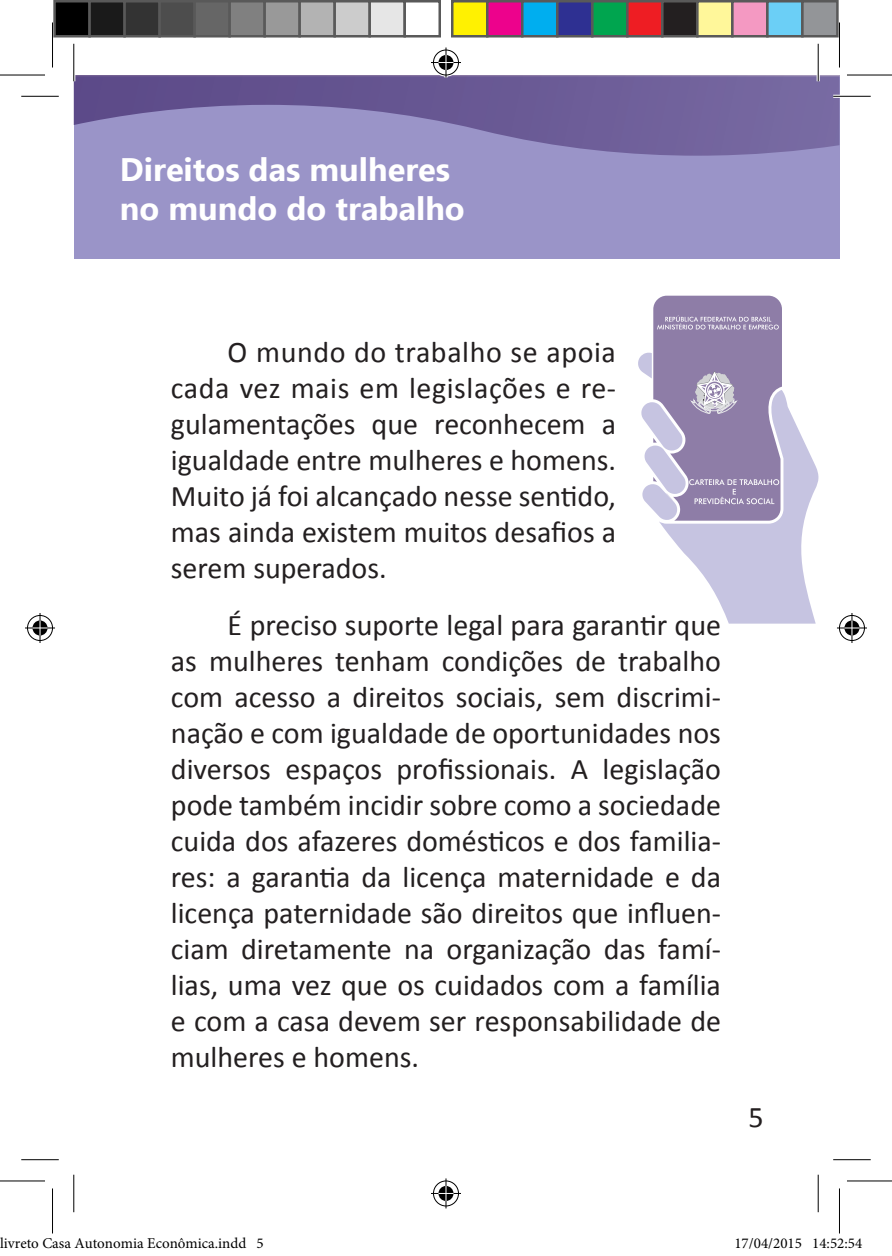
<style>
.page{position:relative;width:892px;height:1256px;background:#fff}
.page>*{position:absolute;margin:0;border:0;box-sizing:border-box;transform-origin:0 0}
.t1{font:700 32.5px/39px "Ebrima";color:#fff}
.t2{font:30px/36px "Calibri";color:#231f20;text-align:justify}
.t3{font:15px "Minion Pro";color:#000}
.t4{font:11px "Arial";color:#000}
</style>
<div class="page">
<div style="left:74px;top:76px;width:765px;height:182px;background:#9a94c8"></div>
<img style="left:74px;top:75px;width:765px;height:81px">
<svg style="left:638px;top:296px;width:180px;height:328px"></svg>
<hr style="left:833px;top:95px;width:37px;height:3px;background:#fff">
<hr style="left:72px;top:44px;width:3px;height:37px;background:#fff">
<hr style="left:816px;top:44px;width:3px;height:37px;background:#fff">
<hr style="left:21px;top:96px;width:38px;height:1px;background:#000">
<hr style="left:833px;top:96px;width:37px;height:1px;background:#000">
<hr style="left:21px;top:1159px;width:38px;height:1px;background:#000">
<hr style="left:833px;top:1159px;width:37px;height:1px;background:#000">
<hr style="left:73px;top:44px;width:1px;height:37px;background:#000">
<hr style="left:73px;top:1174px;width:1px;height:38px;background:#000">
<hr style="left:817px;top:44px;width:1px;height:37px;background:#000">
<hr style="left:817px;top:1174px;width:1px;height:38px;background:#000">
<svg style="left:0;top:74px;width:45px;height:1px"></svg>
<svg style="left:847px;top:74px;width:45px;height:1px"></svg>
<hr style="left:0;top:75px;width:45px;height:1px;background:#000">
<hr style="left:847px;top:75px;width:45px;height:1px;background:#000">
<hr style="left:0;top:1180px;width:45px;height:1px;background:#000">
<hr style="left:847px;top:1180px;width:45px;height:1px;background:#000">
<hr style="left:52px;top:22px;width:1px;height:45px;background:#000">
<hr style="left:52px;top:1188px;width:1px;height:45px;background:#000">
<hr style="left:839px;top:22px;width:1px;height:45px;background:#000">
<hr style="left:839px;top:1188px;width:1px;height:45px;background:#000">
<div style="left:432px;top:48px;width:28px;height:29px;border:3px solid #fff;border-radius:50%"></div>
<hr style="left:431px;top:61px;width:30px;height:3px;background:#fff">
<hr style="left:444px;top:48px;width:3px;height:30px;background:#fff">
<div style="left:437px;top:53px;width:18px;height:19px;border:3px solid #fff;border-radius:50%"></div>
<div style="left:433px;top:50px;width:26px;height:25px;border:1px solid #000;border-radius:50%"></div>
<hr style="left:431px;top:62px;width:30px;height:1px;background:#000">
<hr style="left:445px;top:48px;width:1px;height:30px;background:#000">
<svg style="left:438px;top:55px;width:15px;height:15px"></svg>
<div style="left:432px;top:1179px;width:28px;height:28px;border:3px solid #fff;border-radius:50%"></div>
<hr style="left:431px;top:1191px;width:30px;height:4px;background:#fff">
<hr style="left:444px;top:1178px;width:3px;height:30px;background:#fff">
<div style="left:437px;top:1184px;width:18px;height:18px;border:3px solid #fff;border-radius:50%"></div>
<div style="left:433px;top:1180px;width:26px;height:26px;border:1px solid #000;border-radius:50%"></div>
<hr style="left:431px;top:1193px;width:30px;height:1px;background:#000">
<hr style="left:445px;top:1178px;width:1px;height:30px;background:#000">
<svg style="left:438px;top:1185px;width:15px;height:15px"></svg>
<div style="left:26px;top:614px;width:28px;height:28px;border:3px solid #fff;border-radius:50%"></div>
<hr style="left:25px;top:626px;width:30px;height:3px;background:#fff">
<svg style="left:38px;top:613px;width:4px;height:30px"></svg>
<div style="left:31px;top:619px;width:18px;height:18px;border:3px solid #fff;border-radius:50%"></div>
<div style="left:27px;top:615px;width:26px;height:26px;border:1px solid #000;border-radius:50%"></div>
<hr style="left:25px;top:627px;width:30px;height:1px;background:#000">
<hr style="left:40px;top:613px;width:1px;height:30px;background:#000">
<svg style="left:33px;top:620px;width:15px;height:15px"></svg>
<div style="left:838px;top:614px;width:28px;height:28px;border:3px solid #fff;border-radius:50%"></div>
<hr style="left:837px;top:626px;width:30px;height:3px;background:#fff">
<hr style="left:850px;top:613px;width:3px;height:30px;background:#fff">
<div style="left:843px;top:619px;width:18px;height:18px;border:3px solid #fff;border-radius:50%"></div>
<div style="left:839px;top:615px;width:25px;height:26px;border:1px solid #000;border-radius:50%"></div>
<hr style="left:837px;top:627px;width:30px;height:1px;background:#000">
<hr style="left:851px;top:613px;width:1px;height:30px;background:#000">
<svg style="left:844px;top:620px;width:15px;height:15px"></svg>
<div style="left:55px;top:1px;width:35px;height:35px;background:#000"></div>
<div style="left:53px;top:0;width:38px;height:38px;border:2px solid #595959"></div>
<div style="left:90px;top:1px;width:35px;height:35px;background:#1a1a1a"></div>
<div style="left:88px;top:0;width:38px;height:38px;border:2px solid #595959"></div>
<div style="left:125px;top:1px;width:35px;height:35px;background:#333"></div>
<div style="left:123px;top:0;width:38px;height:38px;border:2px solid #595959"></div>
<div style="left:160px;top:1px;width:35px;height:35px;background:#4d4d4d"></div>
<div style="left:158px;top:0;width:38px;height:38px;border:2px solid #595959"></div>
<div style="left:195px;top:1px;width:35px;height:35px;background:#666"></div>
<div style="left:193px;top:0;width:38px;height:38px;border:2px solid #595959"></div>
<div style="left:230px;top:1px;width:35px;height:35px;background:#808080"></div>
<div style="left:228px;top:0;width:38px;height:38px;border:2px solid #595959"></div>
<div style="left:265px;top:1px;width:35px;height:35px;background:#999"></div>
<div style="left:263px;top:0;width:38px;height:38px;border:2px solid #595959"></div>
<div style="left:300px;top:1px;width:35px;height:35px;background:#b3b3b3"></div>
<div style="left:298px;top:0;width:38px;height:38px;border:2px solid #595959"></div>
<div style="left:335px;top:1px;width:35px;height:35px;background:#ccc"></div>
<div style="left:333px;top:0;width:38px;height:38px;border:2px solid #595959"></div>
<div style="left:370px;top:1px;width:35px;height:35px;background:#e6e6e6"></div>
<div style="left:368px;top:0;width:38px;height:38px;border:2px solid #595959"></div>
<div style="left:403px;top:0;width:38px;height:38px;border:2px solid #595959"></div>
<div style="left:452px;top:1px;width:35px;height:35px;background:#fff101"></div>
<div style="left:451px;top:0;width:37px;height:38px;border:2px solid #595959"></div>
<div style="left:487px;top:1px;width:35px;height:35px;background:#ed028c"></div>
<div style="left:486px;top:0;width:37px;height:38px;border:2px solid #595959"></div>
<div style="left:522px;top:1px;width:35px;height:35px;background:#00aeef"></div>
<div style="left:521px;top:0;width:37px;height:38px;border:2px solid #595959"></div>
<div style="left:557px;top:1px;width:35px;height:35px;background:#2e3092"></div>
<div style="left:556px;top:0;width:37px;height:38px;border:2px solid #595959"></div>
<div style="left:592px;top:1px;width:35px;height:35px;background:#00a54f"></div>
<div style="left:591px;top:0;width:37px;height:38px;border:2px solid #595959"></div>
<div style="left:627px;top:1px;width:35px;height:35px;background:#ee1d23"></div>
<div style="left:626px;top:0;width:37px;height:38px;border:2px solid #595959"></div>
<div style="left:662px;top:1px;width:35px;height:35px;background:#231f20"></div>
<div style="left:661px;top:0;width:37px;height:38px;border:2px solid #595959"></div>
<div style="left:697px;top:1px;width:35px;height:35px;background:#fff79a"></div>
<div style="left:696px;top:0;width:37px;height:38px;border:2px solid #595959"></div>
<div style="left:732px;top:1px;width:35px;height:35px;background:#f499c2"></div>
<div style="left:731px;top:0;width:37px;height:38px;border:2px solid #595959"></div>
<div style="left:767px;top:1px;width:35px;height:35px;background:#6bcff6"></div>
<div style="left:766px;top:0;width:37px;height:38px;border:2px solid #595959"></div>
<div style="left:802px;top:1px;width:35px;height:35px;background:#939598"></div>
<div style="left:801px;top:0;width:37px;height:38px;border:2px solid #595959"></div>
<div style="left:754px;top:1238px;width:7px;height:11px;border:1px solid #fff;border-radius:50%"></div>
<div style="left:755px;top:1238px;width:4px;height:10px;border:1px solid #fff;border-radius:50%"></div>
<div style="left:780px;top:1238px;width:7px;height:11px;border:1px solid #fff;border-radius:50%"></div>
<div style="left:781px;top:1238px;width:5px;height:10px;border:1px solid #fff;border-radius:50%"></div>
<p class="t1" style="left:120px;top:151px;width:346px">Direitos das mulheres no mundo do trabalho</p>
<p class="t2" style="left:171px;top:334px;width:447px;text-indent:57px">O mundo do trabalho se apoia cada vez mais em legislações e re&shy;gulamentações que reconhecem a igualdade entre mulheres e homens.<br>Muito já foi alcançado nesse sentido, mas ainda existem muitos desafios a serem superados.</p>
<p class="t2" style="left:171px;top:606px;width:551px;text-indent:57px">É preciso suporte legal para garantir que as mulheres tenham condições de trabalho com acesso a direitos sociais, sem discrimi&shy;nação e com igualdade de oportunidades nos diversos espaços profissionais. A legislação pode também incidir sobre como a sociedade cuida dos afazeres domésticos e dos familia&shy;res: a garantia da licença maternidade e da licença paternidade são direitos que influen&shy;ciam diretamente na organização das famí&shy;lias, uma vez que os cuidados com a família e com a casa devem ser responsabilidade de mulheres e homens.</p>
<p class="t4" style="left:263px;top:1051px;width:59px">computador</p>
<p class="t2" style="left:748px;top:1098px;width:17px">5</p>
<p class="t3" style="left:0;top:1233px;width:265px">livreto Casa Autonomia Econômica.indd 5</p>
<p class="t3" style="left:734px;top:1233px;width:129px">17/04/2015 14:52:54</p>
</div>
